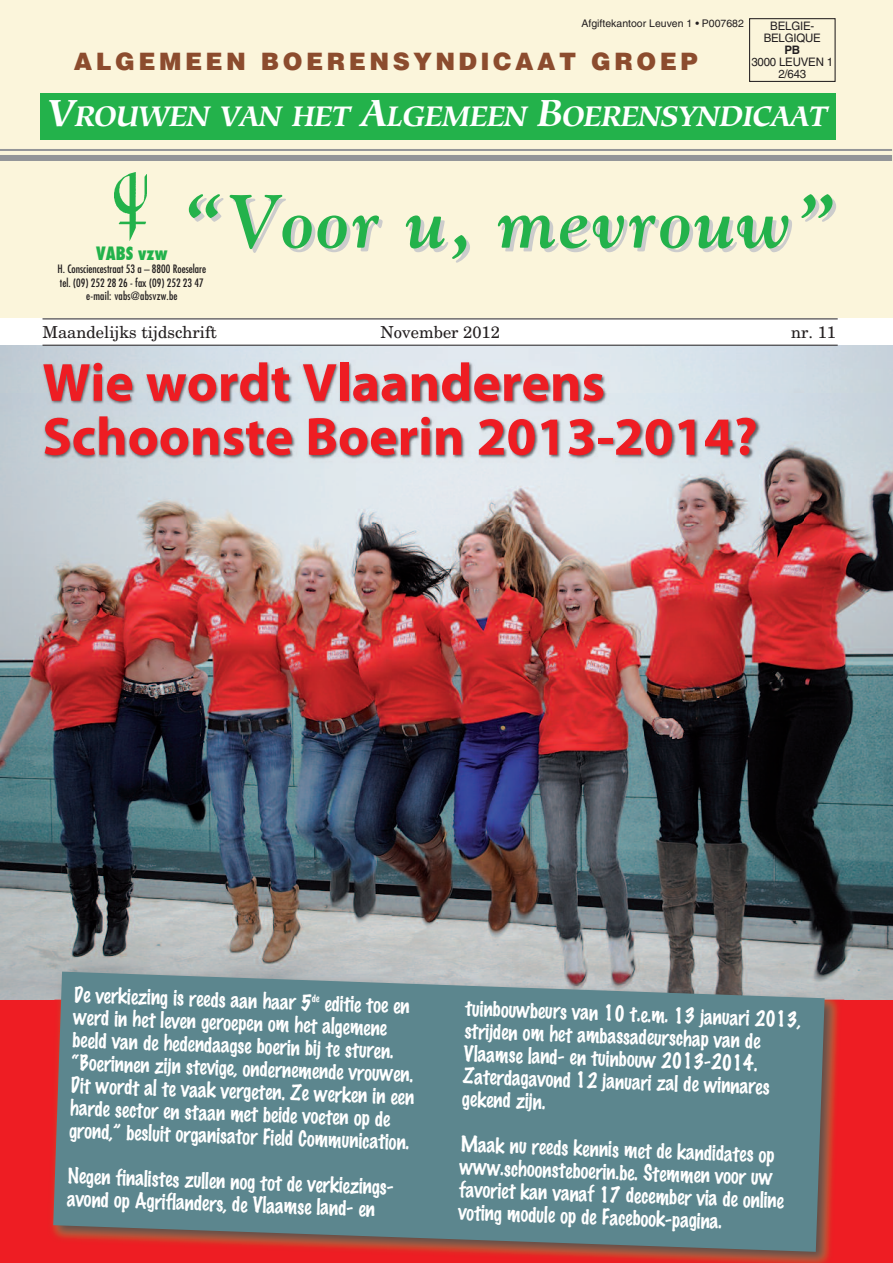
<style>
.page{position:relative;width:893px;height:1263px;background:#fff}
.page>*{position:absolute;margin:0;border:0;box-sizing:border-box;transform-origin:0 0}
.t1{font:italic 700 75px "Goudy";letter-spacing:.04em;color:#23b24b}
.t2{font:700 54px/54px "Myriad Pro";color:#ee1d23}
.t3{font:italic 700 28.2px "Hiroshige";letter-spacing:-.035em;color:#fff}
.t4{font:900 24px "Helvetica";letter-spacing:.145em;color:#8c4c2e}
.t5{font:100 19.8px/22.6px "Marker Felt";color:#fff;scale:.95 1}
.t6{font:800 condensed 18px "Futura";color:#23b24b;scale:.92 1}
.t7{font:16.5px "New Century Schlbk";color:#231f20}
.t8{font:11.7px/12px "Helvetica";letter-spacing:-.015em;color:#231f20;text-align:center}
.t9{font:700 11.7px "Helvetica";color:#231f20}
.t10{font:condensed 11.25px/13.5px "Futura";color:#231f20;text-align:center}
.t11{font:10.5px "Helvetica";color:#231f20}
.s1{font-size:37.5px}
</style>
<div class="page">
<div style="left:0;top:939px;width:893px;height:324px;background:#ee1d23"></div>
<img style="left:0;top:393px;width:893px;height:606px">
<div style="left:0;top:0;width:893px;height:317px;background:#fbf5db"></div>
<hr style="left:0;top:149px;width:892px;height:2px;background:#939598">
<div style="left:0;top:155px;width:892px;height:6px;background:#939598"></div>
<img style="left:115px;top:173px;width:31px;height:67px">
<div style="left:749px;top:18px;width:87px;height:64px;border:1px solid #231f20"></div>
<div style="left:40px;top:94px;width:796px;height:46px;background:#23b24b"></div>
<hr style="left:43px;top:318px;width:795px;height:1px;background:#231f20">
<hr style="left:43px;top:345px;width:795px;height:1px;background:#231f20">
<img style="left:22px;top:348px;width:781px;height:176px">
<img style="left:46px;top:999px;width:798px;height:264px">
<img style="left:55px;top:964px;width:789px;height:35px">
<svg style="left:53px;top:971px;width:772px;height:281px;fill:#5c868e"></svg>
<p class="t11" style="left:581px;top:20px;width:164px">Afgiftekantoor Leuven 1 • P007682</p>
<p class="t8" style="left:764px;top:21px;width:59px">BELGIE-<br>BELGIQUE</p>
<p class="t9" style="left:784px;top:45px;width:17px">PB</p>
<p class="t8" style="left:751px;top:57px;width:83px">3000 LEUVEN 1<br>2/643</p>
<h3 class="t3" style="left:48px;top:105px;width:782px"><span class="s1">V</span>ROUWEN VAN HET <span class="s1">A</span>LGEMEEN <span class="s1">B</span>OERENSYNDICAAT</h3>
<p class="t4" style="left:74px;top:48px;width:625px">ALGEMEEN BOERENSYNDICAAT GROEP</p>
<h1 class="t1" style="left:187px;top:178px;width:648px">“Voor u, mevrouw”</h1>
<p class="t6" style="left:96px;top:242px;width:79px">VABS vzw</p>
<p class="t10" style="left:57px;top:263px;width:150px">H. Consciencestraat 53 a – 8800 Roeselare tel. (09) 252 28 26 - fax (09) 252 23 47 e-mail: vabs@absvzw.be</p>
<p class="t7" style="left:43px;top:326px;width:176px">Maandelijks tijdschrift</p>
<p class="t7" style="left:380px;top:326px;width:121px">November 2012</p>
<p class="t7" style="left:791px;top:326px;width:46px">nr. 11</p>
<h2 class="t2" style="left:43px;top:360px;width:717px">Wie wordt Vlaanderens<br>Schoonste Boerin 2013-2014?</h2>
<p class="t5" style="left:74px;top:984px;width:363px;rotate:2deg">De verkiezing is reeds aan haar 5<sup>de</sup> editie toe en werd in het leven geroepen om het algemene beeld van de hedendaagse boerin bij te sturen. “Boerinnen zijn stevige, ondernemende vrouwen.<br>Dit wordt al te vaak vergeten. Ze werken in een harde sector en staan met beide voeten op de grond,” besluit organisator Field Communication.</p>
<p class="t5" style="left:68px;top:1165px;width:343px;rotate:2deg">Negen finalistes zullen nog tot de verkiezings&shy;avond op Agriflanders, de Vlaamse land- en</p>
<p class="t5" style="left:466px;top:998px;width:355px;rotate:2deg">tuinbouwbeurs van 10 t.e.m. 13 januari 2013, strijden om het ambassadeurschap van de Vlaamse land- en tuinbouw 2013-2014.<br>Zaterdagavond 12 januari zal de winnares gekend zijn.</p>
<p class="t5" style="left:461px;top:1133px;width:344px;rotate:2deg">Maak nu reeds kennis met de kandidates op www.schoonsteboerin.be. Stemmen voor uw favoriet kan vanaf 17 december via de online voting module op de Facebook-pagina.</p>
</div>
